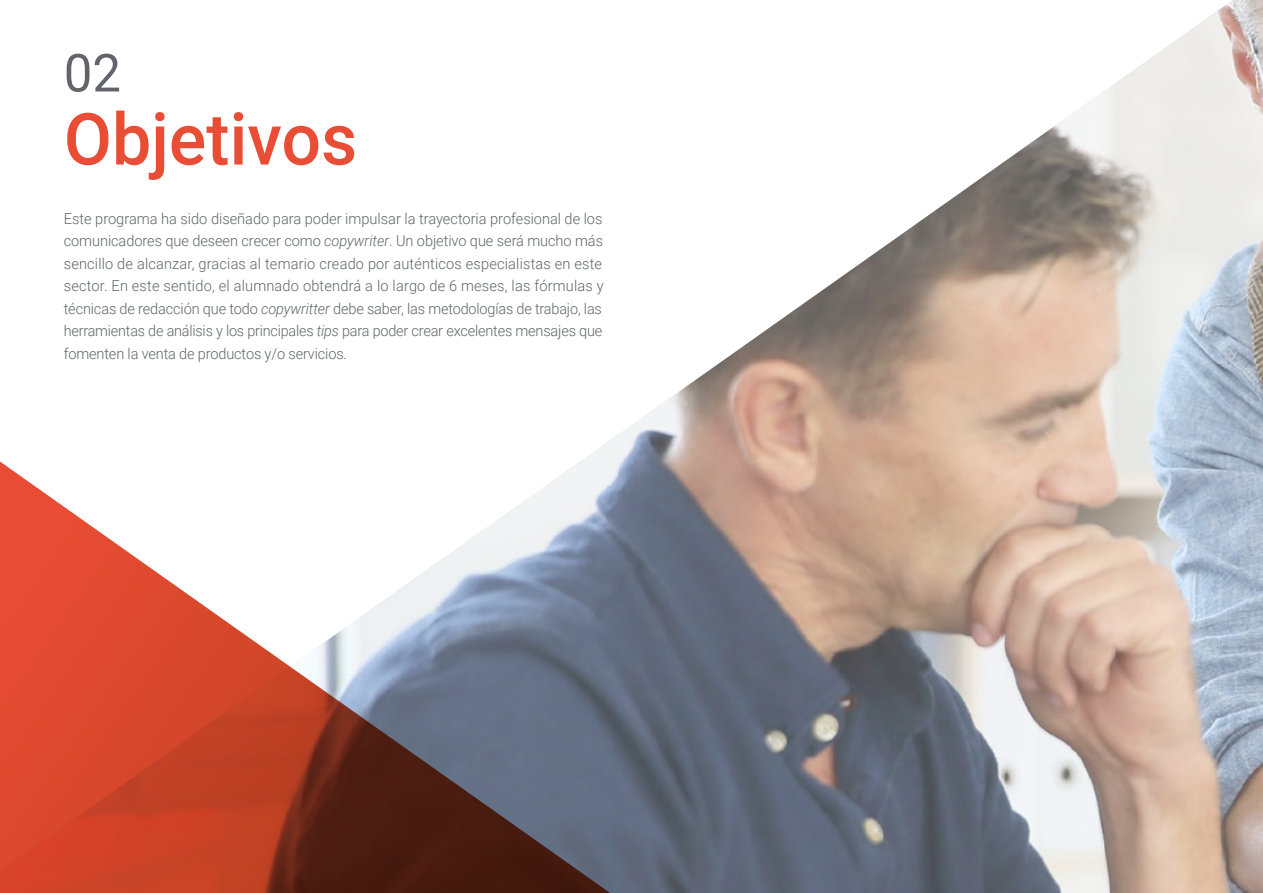
<style>
.page{position:relative;width:1263px;height:893px;background:#fff}
.page>*{position:absolute;margin:0;border:0;box-sizing:border-box;transform-origin:0 0}
.t1{font:500 72px "Roboto";color:#e94d35}
.t2{font:52.5px "Roboto";color:#61646a}
.t3{font:300 15px/22.5px "Roboto";letter-spacing:-.005em;color:#61646a}
.s1{font-style:italic}
</style>
<div class="page">
<img style="left:603px;top:0;width:660px;height:893px">
<svg style="left:0;top:446px;width:640px;height:447px"></svg>
<h2 class="t2" style="left:64px;top:36px;width:59px">02</h2>
<h1 class="t1" style="left:64px;top:89px;width:295px">Objetivos</h1>
<p class="t3" style="left:64px;top:207px;width:541px">Este programa ha sido diseñado para poder impulsar la trayectoria profesional de los comunicadores que deseen crecer como <span class="s1">copywriter</span>. Un objetivo que será mucho más sencillo de alcanzar, gracias al temario creado por auténticos especialistas en este sector. En este sentido, el alumnado obtendrá a lo largo de 6 meses, las fórmulas y técnicas de redacción que todo <span class="s1">copywritter</span> debe saber, las metodologías de trabajo, las herramientas de análisis y los principales <span class="s1">tips</span> para poder crear excelentes mensajes que fomenten la venta de productos y/o servicios.</p>
</div>
